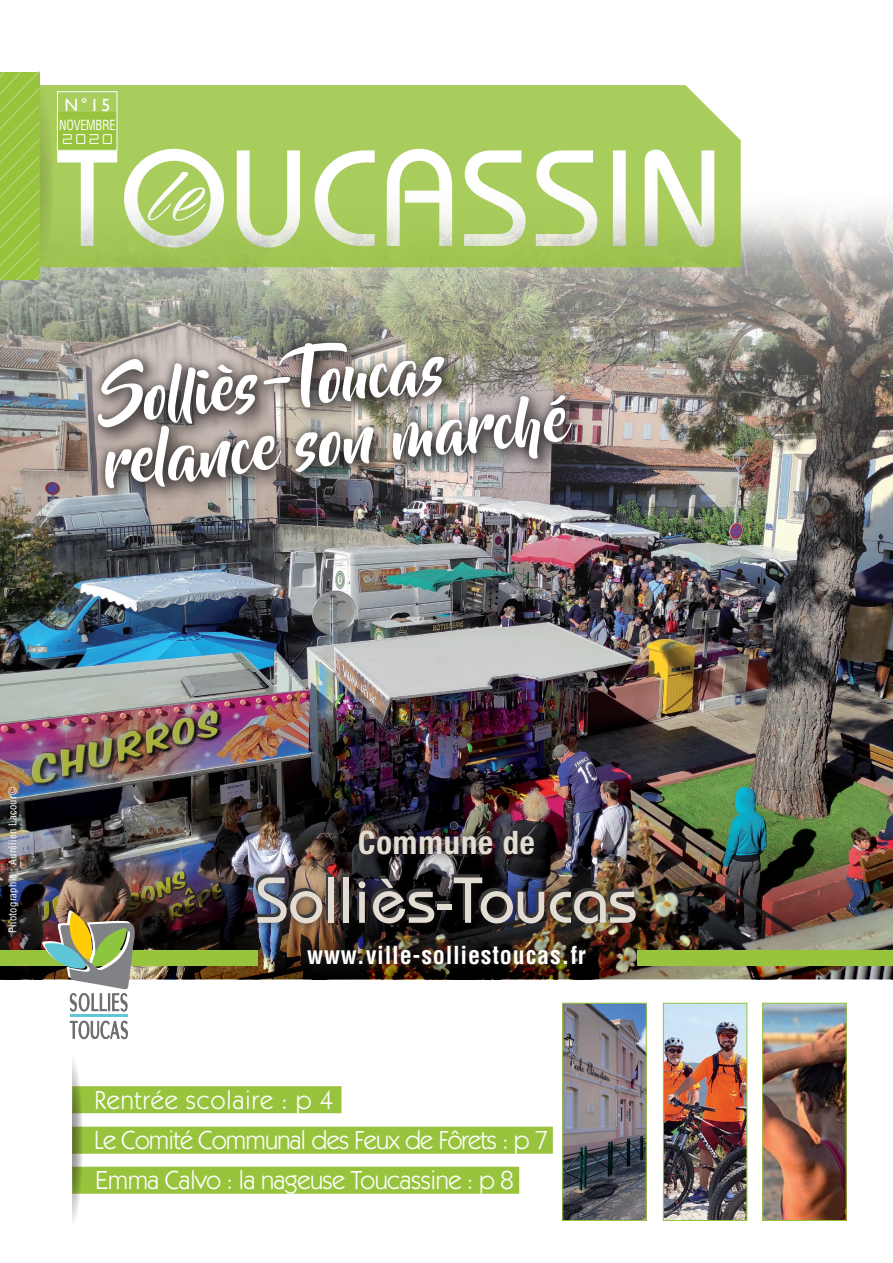
<style>
.page{position:relative;width:893px;height:1263px;background:#fff}
.page>*{position:absolute;margin:0;border:0;box-sizing:border-box;transform-origin:0 0}
.t1{font:500 64.65px "Bauhaus";color:#e3dcd2}
.t2{font:italic 63px/62.6px "Beyond The Mountains";color:#fff}
.t3{font:700 condensed 32.4px "Helvetica Neue LT Std";letter-spacing:.03em;color:#e3dcd2}
.t4{font:26.25px/40.2px "Itc Kabel";letter-spacing:-.02em;color:#fff}
.t5{font:700 condensed 24.3px "Helvetica";letter-spacing:.03em;color:#fff}
.t6{font:17.55px "Gill Sans";color:#fff}
.t7{font:15.15px "Banshee Pilot Title";color:#fff;scale:.77 1}
.t8{font:condensed 13.65px "Helvetica";letter-spacing:-.02em;color:#fff;scale:.9 1}
.t9{font:condensed 10.5px "Helvetica";letter-spacing:.03em;color:#fff}
</style>
<div class="page">
<img style="left:0;top:261px;width:893px;height:719px">
<svg style="left:741px;top:235px;width:152px;height:26px;background:#c7c4c2"></svg>
<svg style="left:41px;top:85px;width:700px;height:182px;background:#b7d37a"></svg>
<div style="left:57px;top:112px;width:60px;height:39px;background:#98c33c"></div>
<div style="left:57px;top:91px;width:60px;height:60px;border:1px solid #fff"></div>
<svg style="left:25px;top:85px;width:29px;height:182px;background:#9cbe54"></svg>
<svg style="left:0;top:71px;width:40px;height:210px;background:#9bc443"></svg>
<div style="left:72px;top:1086px;width:269px;height:27px;background:#98c33c"></div>
<div style="left:72px;top:1127px;width:481px;height:27px;background:#98c33c"></div>
<div style="left:72px;top:1167px;width:447px;height:27px;background:#98c33c"></div>
<svg style="left:61px;top:1055px;width:22px;height:172px"></svg>
<div style="left:51px;top:1047px;width:21px;height:182px;background:#fff"></div>
<img style="left:764px;top:1005px;width:81px;height:214px">
<div style="left:762px;top:1003px;width:85px;height:218px;border:1px solid #98c33c"></div>
<img style="left:665px;top:1005px;width:80px;height:214px">
<div style="left:663px;top:1003px;width:84px;height:218px;border:1px solid #98c33c"></div>
<img style="left:564px;top:1005px;width:81px;height:214px">
<div style="left:562px;top:1003px;width:85px;height:218px;border:1px solid #98c33c"></div>
<img style="left:82px;top:308px;width:503px;height:202px">
<img style="left:0;top:831px;width:893px;height:148px">
<div style="left:0;top:950px;width:257px;height:15px;background:#98c33c"></div>
<div style="left:637px;top:950px;width:256px;height:15px;background:#98c33c"></div>
<hr style="left:70px;top:1015px;width:58px;height:2px;background:#60c5d4">
<svg style="left:70px;top:1021px;width:58px;height:18px"></svg>
<img style="left:41px;top:909px;width:95px;height:103px">
<div style="left:349px;top:821px;width:194px;height:43px;background:#231f20;opacity:.75"></div>
<div style="left:248px;top:868px;width:397px;height:65px;background:#231f20;opacity:.75"></div>
<div style="left:298px;top:936px;width:297px;height:37px;background:#231f20;opacity:.75"></div>
<p class="t6" style="left:65px;top:95px;width:47px">N°15</p>
<p class="t8" style="left:59px;top:116px;width:64px">NOVEMBRE</p>
<p class="t7" style="left:61px;top:132px;width:71px">2020</p>
<h2 class="t2" style="left:93px;top:371px;width:466px;rotate:-5deg">Soll iès-Toucas relance son marché</h2>
<p class="t9" style="left:6px;top:933px;width:148px;rotate:-90deg">Photographie : Aurélien Lacour©</p>
<p class="t3" style="left:358px;top:823px;width:178px">Commune de</p>
<h1 class="t1" style="left:256px;top:862px;width:383px">Solliès-Toucas</h1>
<p class="t5" style="left:307px;top:940px;width:280px">www.ville-solliestoucas.fr</p>
<p class="t4" style="left:94px;top:1080px;width:455px">Rentrée scolaire : p 4<br>Le Comité Communal des Feux de Fôrets : p 7<br>Emma Calvo : la nageuse Toucassine : p 8</p>
</div>
